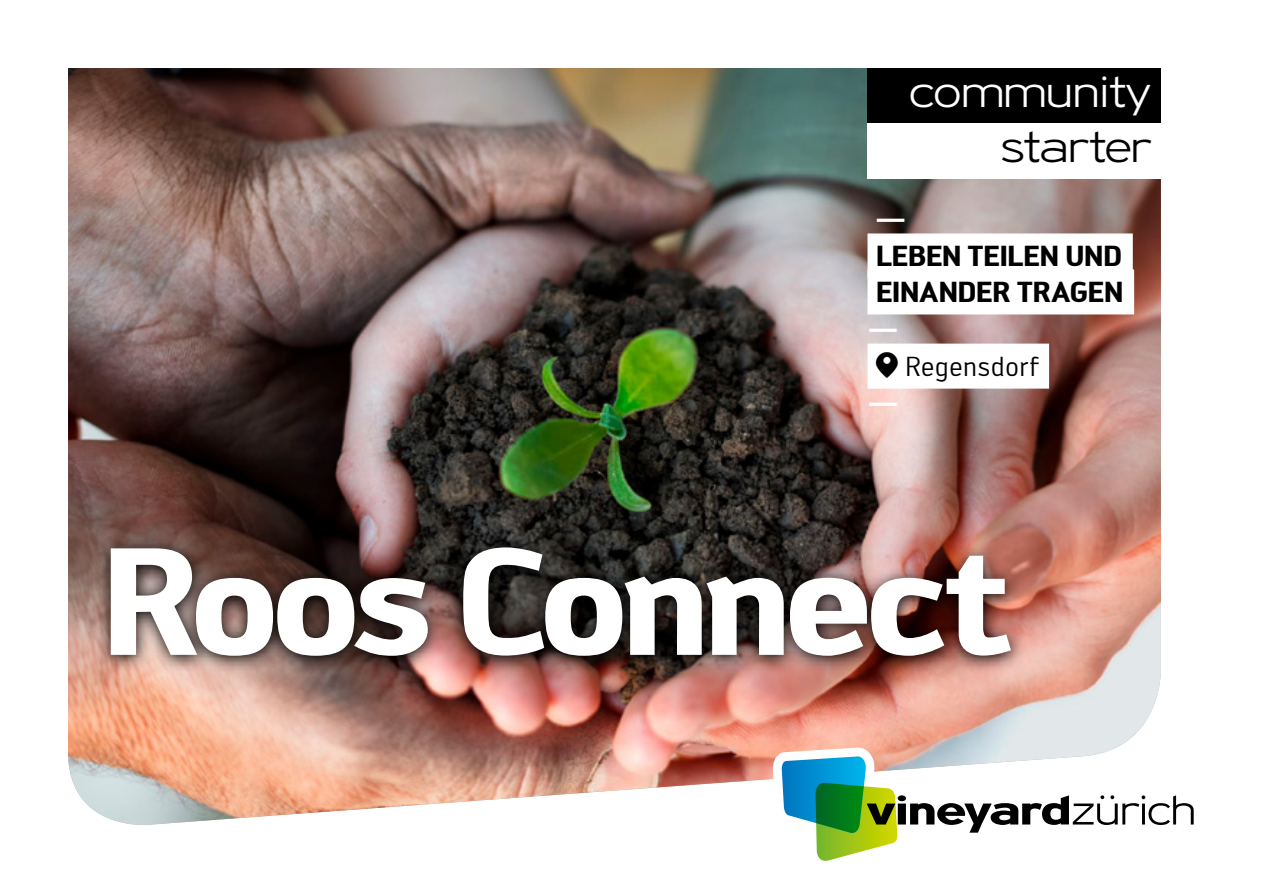
<style>
.page{position:relative;width:1263px;height:893px;background:#fff}
.page>*{position:absolute;margin:0;border:0;box-sizing:border-box;transform-origin:0 0}
.VS_Name{font:700 150px "Engel";letter-spacing:-.05em;color:#fff}
.t1{font:300 42px "Vineyard";letter-spacing:.015em;color:#fff}
.t2{font:300 42px "Vineyard";letter-spacing:.015em;color:#000}
.VS_Kurzbeschrieb{font:700 28.5px "Engel";letter-spacing:-.005em;color:#000}
.VS_Kurbeschrieb_Ort{font:27px "Engel";letter-spacing:.025em;color:#000}
.VS_Linien_weiss{font:700 27px "Engel";color:#fff}
</style>
<div class="page">
<img style="left:68px;top:68px;width:1093px;height:757px">
<img style="left:96px;top:533px;width:931px;height:141px">
<svg style="left:764px;top:737px;width:430px;height:124px"></svg>
<div style="left:867px;top:68px;width:294px;height:55px;background:#000"></div>
<div style="left:867px;top:123px;width:294px;height:56px;background:#fff"></div>
<div style="left:867px;top:233px;width:266px;height:45px;background:#fff"></div>
<div style="left:867px;top:269px;width:267px;height:45px;background:#fff"></div>
<div style="left:867px;top:344px;width:182px;height:45px;background:#fff"></div>
<h2 class="t1" style="left:909px;top:77px;width:244px">community</h2>
<h2 class="t2" style="left:1001px;top:132px;width:152px">starter</h2>
<p class="VS_Linien_weiss" style="left:875px;top:202px;width:33px">—</p>
<p class="VS_Kurzbeschrieb" style="left:876px;top:238px;width:247px">LEBEN TEILEN UND</p>
<p class="VS_Kurzbeschrieb" style="left:876px;top:274px;width:249px">EINANDER TRAGEN</p>
<p class="VS_Linien_weiss" style="left:867px;top:312px;width:33px">—</p>
<p class="VS_Kurbeschrieb_Ort" style="left:876px;top:351px;width:165px"><sub>j</sub> Regensdorf</p>
<p class="VS_Linien_weiss" style="left:867px;top:386px;width:33px">—</p>
<p class="VS_Name" style="left:102px;top:511px;width:912px">Roos Connect</p>
</div>
